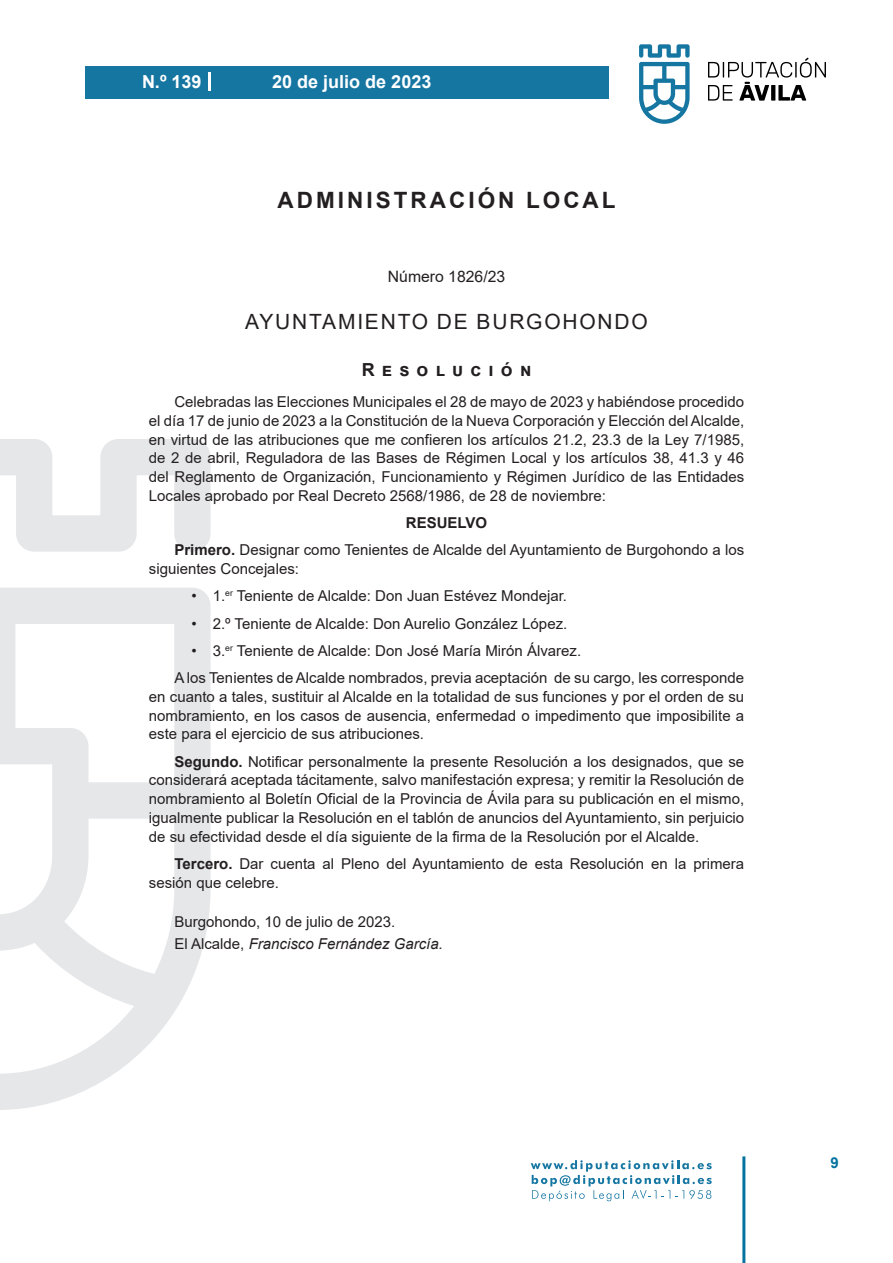
<style>
.page{position:relative;width:893px;height:1263px;background:#fff}
.page>*{position:absolute;margin:0;border:0;box-sizing:border-box;transform-origin:0 0}
.h1__secion{font:700 22.5px "Arial";letter-spacing:.135em;color:#231f20}
.h2__organismo{font:21px "Arial";letter-spacing:.085em;color:#231f20}
.t1{font:700 18px "Arial";color:#fff}
.anuncio{font:700 18px "Arial";letter-spacing:.4em;color:#231f20}
.numero{font:15.75px "Arial";color:#231f20}
.texto_normal{font:15px/18.8px "Arial";color:#231f20;text-align:justify}
.firma{font:italic 15px "Arial";color:#231f20}
.fecha{font:15px "Arial";color:#231f20}
.texto_centrado{font:700 15px "Arial";color:#231f20}
.t2{font:700 15px "Arial";color:#04739f}
.s1{font-weight:700}
.s2{font-style:normal}
</style>
<div class="page">
<svg style="left:531px;top:1160px;width:181px;height:41px"></svg>
<div style="left:85px;top:66px;width:523px;height:33px;background:#1676a2"></div>
<svg style="left:639px;top:44px;width:51px;height:80px"></svg>
<svg style="left:708px;top:58px;width:118px;height:43px"></svg>
<hr style="left:742px;top:1156px;width:3px;height:107px;background:#04739f">
<svg style="left:208px;top:72px;width:2px;height:18px"></svg>
<svg style="left:0;top:439px;width:211px;height:671px"></svg>
<p class="t1" style="left:142px;top:69px;width:61px">N.º 139</p>
<p class="t1" style="left:272px;top:69px;width:161px">20 de julio de 2023</p>
<p class="h1__secion" style="left:277px;top:184px;width:340px">ADMINISTRACIÓN LOCAL</p>
<p class="numero" style="left:388px;top:266px;width:119px">Número 1826/23</p>
<p class="h2__organismo" style="left:245px;top:307px;width:404px">AYUNTAMIENTO DE BURGOHONDO</p>
<p class="anuncio" style="left:362px;top:357px;width:171px">Resolución</p>
<p class="texto_normal" style="left:149px;top:392px;width:597px;text-indent:26px">Celebradas las Elecciones Municipales el 28 de mayo de 2023 y habiéndose procedido el día 17 de junio de 2023 a la Constitución de la Nueva Corporación y Elección del Alcalde, en virtud de las atribuciones que me confieren los artículos 21.2, 23.3 de la Ley 7/1985, de 2 de abril, Reguladora de las Bases de Régimen Local y los artículos 38, 41.3 y 46 del Reglamento de Organización, Funcionamiento y Régimen Jurídico de las Entidades Locales aprobado por Real Decreto 2568/1986, de 28 de noviembre:</p>
<p class="texto_centrado" style="left:406px;top:512px;width:83px">RESUELVO</p>
<p class="texto_normal" style="left:149px;top:541px;width:597px;text-indent:26px"><span class="s1">Primero.</span> Designar como Tenientes de Alcalde del Ayuntamiento de Burgohondo a los siguientes Concejales:</p>
<p class="texto_normal" style="left:191px;top:587px;width:377px">• 1.<sup>er</sup> Teniente de Alcalde: Don Juan Estévez Mondejar.</p>
<p class="texto_normal" style="left:191px;top:614px;width:377px">• 2.º Teniente de Alcalde: Don Aurelio González López.</p>
<p class="texto_normal" style="left:191px;top:641px;width:391px">• 3.<sup>er</sup> Teniente de Alcalde: Don José María Mirón Álvarez.</p>
<p class="texto_normal" style="left:149px;top:668px;width:597px;text-indent:26px">A los Tenientes de Alcalde nombrados, previa aceptación de su cargo, les corresponde en cuanto a tales, sustituir al Alcalde en la totalidad de sus funciones y por el orden de su nombramiento, en los casos de ausencia, enfermedad o impedimento que imposibilite a este para el ejercicio de sus atribuciones.</p>
<p class="texto_normal" style="left:149px;top:752px;width:597px;text-indent:26px"><span class="s1">Segundo.</span> Notificar personalmente la presente Resolución a los designados, que se considerará aceptada tácitamente, salvo manifestación expresa; y remitir la Resolución de nombramiento al Boletín Oficial de la Provincia de Ávila para su publicación en el mismo, igualmente publicar la Resolución en el tablón de anuncios del Ayuntamiento, sin perjuicio de su efectividad desde el día siguiente de la firma de la Resolución por el Alcalde.</p>
<p class="texto_normal" style="left:149px;top:854px;width:597px;text-indent:26px"><span class="s1">Tercero.</span> Dar cuenta al Pleno del Ayuntamiento de esta Resolución en la primera sesión que celebre.</p>
<p class="fecha" style="left:174px;top:911px;width:222px">Burgohondo, 10 de julio de 2023.</p>
<p class="firma" style="left:174px;top:934px;width:270px"><span class="s2">El Alcalde,</span> Francisco Fernández García.</p>
<p class="t2" style="left:831px;top:1152px;width:10px">9</p>
</div>
